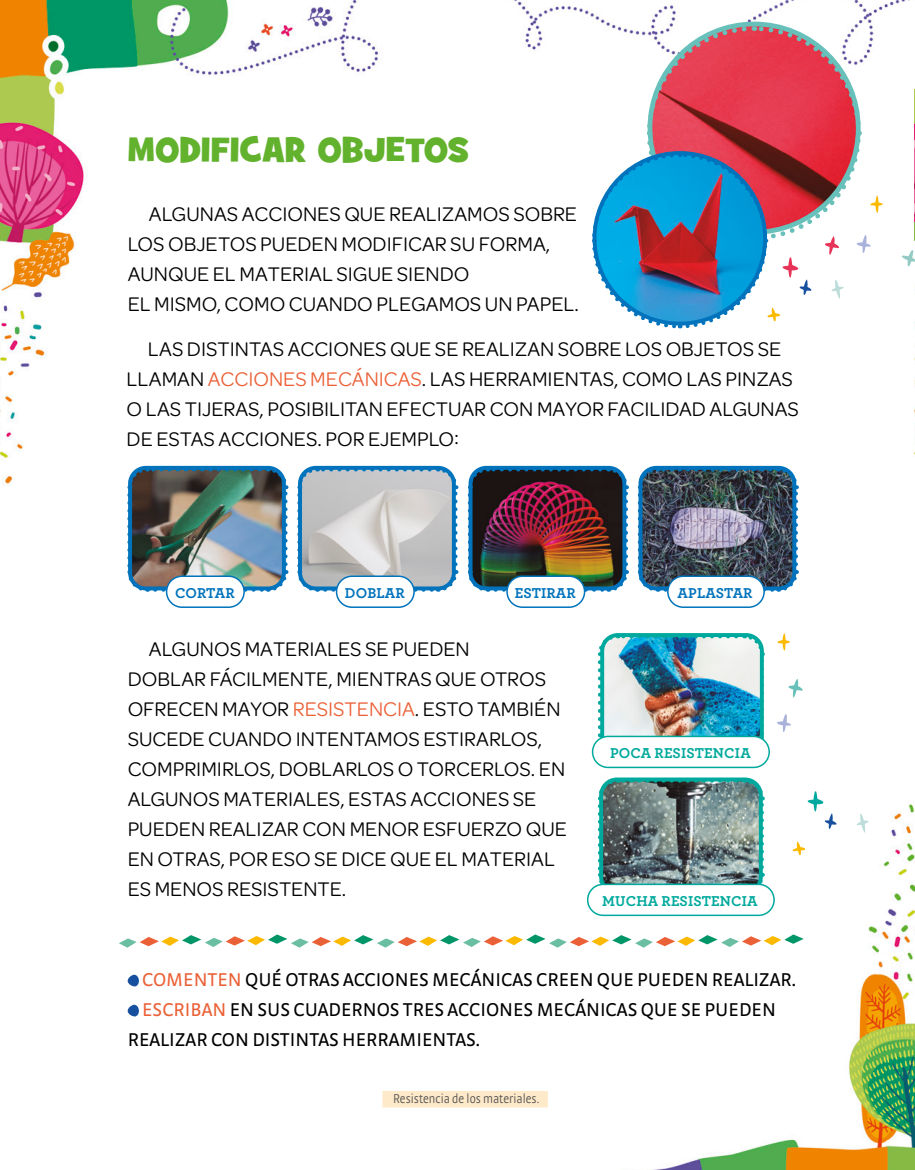
<style>
.page{position:relative;width:915px;height:1170px;background:#fff}
.page>*{position:absolute;margin:0;border:0;box-sizing:border-box;transform-origin:0 0}
.Titulo_NATU-CAPS{font:34.5px "Grilled Cheese BTN";letter-spacing:.015em;color:#63b22e}
.desarrollo_txt-nosLe{font:21px/30px "Omnes";color:#000}
.act_consigna_MAY{font:19.5px/30px "Strada OT";color:#000}
.img_rotulo_MAY{font:700 15px "Archer";letter-spacing:.01em;color:#00a99d}
.img_rotulo_MAY-2{font:700 15px "Archer";letter-spacing:.01em;color:#0073bc}
.Contenidos_curricula{font:300 condensed 13.5px "Strada OT";color:#565655}
.s1{color:#eb6137}
</style>
<div class="page">
<img style="left:597px;top:804px;width:317px;height:365px">
<img style="left:0;top:0;width:378px;height:485px">
<img style="left:514px;top:0;width:396px;height:50px">
<svg style="left:119px;top:934px;width:684px;height:13px"></svg>
<svg style="left:127px;top:974px;width:12px;height:12px"></svg>
<svg style="left:127px;top:1004px;width:12px;height:12px"></svg>
<svg style="left:902px;top:250px;width:12px;height:16px"></svg>
<svg style="left:589px;top:24px;width:293px;height:305px"></svg>
<svg style="left:856px;top:813px;width:12px;height:19px"></svg>
<svg style="left:777px;top:714px;width:13px;height:17px"></svg>
<svg style="left:777px;top:633px;width:12px;height:17px"></svg>
<svg style="left:788px;top:679px;width:14px;height:18px"></svg>
<svg style="left:792px;top:841px;width:13px;height:14px"></svg>
<svg style="left:807px;top:791px;width:29px;height:37px"></svg>
<img style="left:605px;top:638px;width:153px;height:98px">
<svg style="left:596px;top:662px;width:22px;height:101px"></svg>
<svg style="left:742px;top:633px;width:23px;height:100px;background:#79c7d3"></svg>
<svg style="left:598px;top:633px;width:138px;height:23px"></svg>
<img style="left:597px;top:777px;width:169px;height:108px">
<img style="left:125px;top:465px;width:334px;height:129px">
<img style="left:467px;top:465px;width:332px;height:129px">
<div style="left:166px;top:576px;width:78px;height:31px;background:#fff;border-radius:15px"></div>
<div style="left:166px;top:575px;width:79px;height:33px;border:2px solid #0073bc;border-radius:15px"></div>
<div style="left:507px;top:576px;width:77px;height:31px;background:#fff;border-radius:15px"></div>
<div style="left:506px;top:575px;width:79px;height:33px;border:2px solid #0073bc;border-radius:15px"></div>
<div style="left:592px;top:736px;width:177px;height:31px;background:#fff;border-radius:15px"></div>
<div style="left:591px;top:735px;width:178px;height:33px;border:2px solid #00a99d;border-radius:15px"></div>
<div style="left:587px;top:884px;width:186px;height:31px;background:#fff;border-radius:15px"></div>
<div style="left:586px;top:883px;width:188px;height:33px;border:2px solid #00a99d;border-radius:15px"></div>
<div style="left:336px;top:576px;width:78px;height:31px;background:#fff;border-radius:15px"></div>
<div style="left:335px;top:575px;width:79px;height:33px;border:2px solid #0073bc;border-radius:15px"></div>
<div style="left:667px;top:576px;width:96px;height:31px;background:#fff;border-radius:15px"></div>
<div style="left:666px;top:575px;width:98px;height:33px;border:2px solid #0073bc;border-radius:15px"></div>
<div style="left:382px;top:1090px;width:165px;height:17px;background:#fee9c9"></div>
<p class="Titulo_NATU-CAPS" style="left:128px;top:127px;width:342px">MODIFICAR OBJETOS</p>
<p class="desarrollo_txt-nosLe" style="left:128px;top:198px;width:452px;text-indent:21px">ALGUNAS ACCIONES QUE REALIZAMOS SOBRE LOS OBJETOS PUEDEN MODIFICAR SU FORMA, AUNQUE EL MATERIAL SIGUE SIENDO<br>EL MISMO, COMO CUANDO PLEGAMOS UN PAPEL.</p>
<p class="desarrollo_txt-nosLe" style="left:126px;top:333px;width:673px;text-indent:21px">LAS DISTINTAS ACCIONES QUE SE REALIZAN SOBRE LOS OBJETOS SE LLAMAN <span class="s1">ACCIONES MECÁNICAS</span>. LAS HERRAMIENTAS, COMO LAS PINZAS O LAS TIJERAS, POSIBILITAN EFECTUAR CON MAYOR FACILIDAD ALGUNAS DE ESTAS ACCIONES. POR EJEMPLO:</p>
<p class="img_rotulo_MAY-2" style="left:175px;top:581px;width:61px">CORTAR</p>
<p class="img_rotulo_MAY-2" style="left:514px;top:581px;width:62px">ESTIRAR</p>
<p class="img_rotulo_MAY-2" style="left:345px;top:581px;width:61px">DOBLAR</p>
<p class="img_rotulo_MAY-2" style="left:677px;top:581px;width:76px">APLASTAR</p>
<p class="desarrollo_txt-nosLe" style="left:128px;top:633px;width:440px;text-indent:21px">ALGUNOS MATERIALES SE PUEDEN<br>DOBLAR FÁCILMENTE, MIENTRAS QUE OTROS OFRECEN MAYOR <span class="s1">RESISTENCIA</span>. ESTO TAMBIÉN SUCEDE CUANDO INTENTAMOS ESTIRARLOS, COMPRIMIRLOS, DOBLARLOS O TORCERLOS. EN ALGUNOS MATERIALES, ESTAS ACCIONES SE PUEDEN REALIZAR CON MENOR ESFUERZO QUE EN OTRAS, POR ESO SE DICE QUE EL MATERIAL ES MENOS RESISTENTE.</p>
<p class="img_rotulo_MAY" style="left:609px;top:741px;width:142px">POCA RESISTENCIA</p>
<p class="img_rotulo_MAY" style="left:602px;top:888px;width:157px">MUCHA RESISTENCIA</p>
<p class="act_consigna_MAY" style="left:142px;top:964px;width:655px"><span class="s1">COMENTEN</span> QUÉ OTRAS ACCIONES MECÁNICAS CREEN QUE PUEDEN REALIZAR.</p>
<p class="act_consigna_MAY" style="left:128px;top:994px;width:649px;text-indent:14px"><span class="s1">ESCRIBAN</span> EN SUS CUADERNOS TRES ACCIONES MECÁNICAS QUE SE PUEDEN<br>REALIZAR CON DISTINTAS HERRAMIENTAS.</p>
<p class="Contenidos_curricula" style="left:393px;top:1091px;width:148px">Resistencia de los materiales.</p>
</div>
